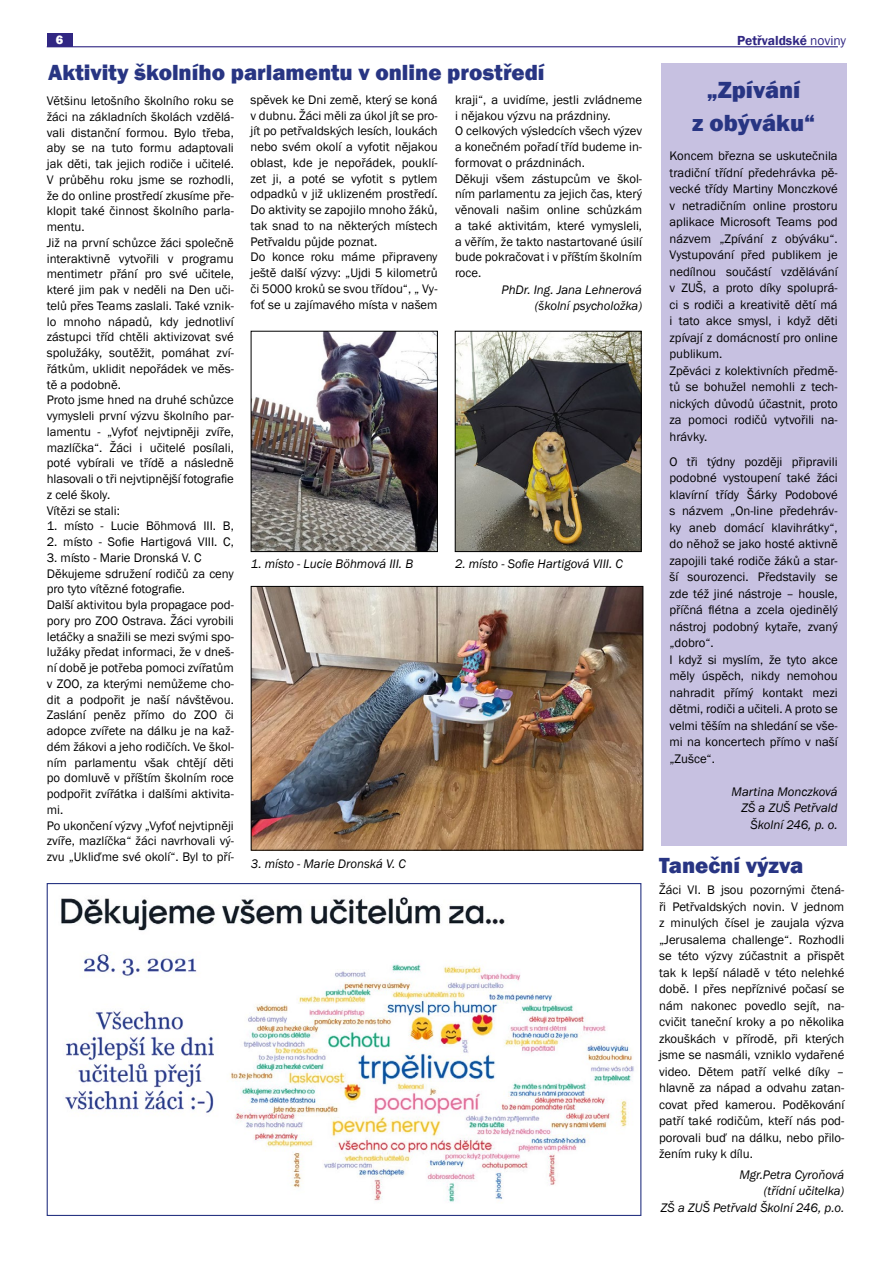
<style>
.page{position:relative;width:893px;height:1263px;background:#fff}
.page>*{position:absolute;margin:0;border:0;box-sizing:border-box;transform-origin:0 0}
.t1{font:800 24px/33px "Franklin Gothic";color:#283583;text-align:center}
.t2{font:800 22.5px "Franklin Gothic";color:#283583}
.t3{font:600 13.5px "Franklin Gothic";color:#312783}
.t4{font:12.75px/15.8px "Franklin Gothic";color:#000}
.t5{font:italic 12.75px/16.5px "Franklin Gothic";color:#000;text-align:right}
.t6{font:800 12.75px "Franklin Gothic";color:#fff}
.s1{font-weight:400}
</style>
<div class="page">
<hr style="left:47px;top:46px;width:791px;height:1px;background:#312783">
<div style="left:47px;top:33px;width:25px;height:14px;background:#312783"></div>
<img style="left:253px;top:333px;width:183px;height:217px">
<div style="left:251px;top:331px;width:187px;height:221px;border:1px solid #000"></div>
<img style="left:457px;top:333px;width:182px;height:217px">
<div style="left:455px;top:331px;width:186px;height:221px;border:1px solid #000"></div>
<img style="left:253px;top:588px;width:388px;height:260px">
<div style="left:251px;top:586px;width:392px;height:264px;border:1px solid #000"></div>
<img style="left:61px;top:897px;width:573px;height:305px">
<div style="left:661px;top:64px;width:185px;height:782px;background:#c7c1e1"></div>
<p class="t6" style="left:56px;top:32px;width:9px">6</p>
<p class="t3" style="left:737px;top:32px;width:110px">Petřvaldské <span class="s1">noviny</span></p>
<h2 class="t2" style="left:48px;top:57px;width:498px">Aktivity školního parlamentu v online prostředí</h2>
<h1 class="t1" style="left:692px;top:73px;width:124px">„Zpívání<br>z obýváku“</h1>
<p class="t4" style="left:669px;top:148px;width:170px;line-height:16.5px">Koncem března se uskutečnila tradiční třídní předehrávka pě&shy;vecké třídy Martiny Monczkové v netradičním online prostoru aplikace Microsoft Teams pod názvem „Zpívání z obýváku“.<br>Vystupování před publikem je nedílnou součástí vzdělávání v ZUŠ, a proto díky spoluprá&shy;ci s rodiči a kreativitě dětí má i tato akce smysl, i když děti zpívají z domácností pro online publikum.<br>Zpěváci z kolektivních předmě&shy;tů se bohužel nemohli z tech&shy;nických důvodů účastnit, proto za pomoci rodičů vytvořili na&shy;hrávky.</p>
<p class="t4" style="left:669px;top:453px;width:170px;line-height:16.5px">O tři týdny později připravili podobné vystoupení také žáci klavírní třídy Šárky Podobové s názvem „On-line předehráv&shy;ky aneb domácí klavihrátky“, do něhož se jako hosté aktivně zapojili také rodiče žáků a star&shy;ší sourozenci. Představily se zde též jiné nástroje – housle, příčná flétna a zcela ojedinělý nástroj podobný kytaře, zvaný „dobro“.<br>I když si myslím, že tyto akce měly úspěch, nikdy nemohou nahradit přímý kontakt mezi dětmi, rodiči a učiteli. A proto se velmi těším na shledání se vše&shy;mi na koncertech přímo v naší „Zušce“.</p>
<p class="t5" style="left:732px;top:783px;width:108px">Martina Monczková<br>ZŠ a ZUŠ Petřvald<br>Školní 246, p. o.</p>
<p class="t4" style="left:250px;top:92px;width:189px">spěvek ke Dni země, který se koná v dubnu. Žáci měli za úkol jít se pro&shy;jít po petřvaldských lesích, loukách nebo svém okolí a vyfotit nějakou oblast, kde je nepořádek, pouklí&shy;zet ji, a poté se vyfotit s pytlem odpadků v již uklizeném prostředí.<br>Do aktivity se zapojilo mnoho žáků, tak snad to na některých místech Petřvaldu půjde poznat.<br>Do konce roku máme připraveny ještě další výzvy: „Ujdi 5 kilometrů či 5000 kroků se svou třídou“, „ Vy&shy;foť se u zajímavého místa v našem</p>
<p class="t4" style="left:455px;top:92px;width:189px">kraji“, a uvidíme, jestli zvládneme i nějakou výzvu na prázdniny.<br>O celkových výsledcích všech výzev a konečném pořadí tříd budeme in&shy;formovat o prázdninách.<br>Děkuji všem zástupcům ve škol&shy;ním parlamentu za jejich čas, který věnovali našim online schůzkám a také aktivitám, které vymysleli, a věřím, že takto nastartované úsilí bude pokračovat i v příštím školním roce.</p>
<p class="t4" style="left:47px;top:93px;width:189px">Většinu letošního školního roku se žáci na základních školách vzdělá&shy;vali distanční formou. Bylo třeba, aby se na tuto formu adaptovali jak děti, tak jejich rodiče i učitelé.<br>V průběhu roku jsme se rozhodli, že do online prostředí zkusíme pře&shy;klopit také činnost školního parla&shy;mentu.<br>Již na první schůzce žáci společně interaktivně vytvořili v programu mentimetr přání pro své učitele, které jim pak v neděli na Den uči&shy;telů přes Teams zaslali. Také vznik&shy;lo mnoho nápadů, kdy jednotliví zástupci tříd chtěli aktivizovat své spolužáky, soutěžit, pomáhat zví&shy;řátkům, uklidit nepořádek ve měs&shy;tě a podobně.<br>Proto jsme hned na druhé schůzce vymysleli první výzvu školního par&shy;lamentu - „Vyfoť nejvtipněji zvíře, mazlíčka“. Žáci i učitelé posílali, poté vybírali ve třídě a následně hlasovali o tři nejvtipnější fotografie z celé školy.<br>Vítězi se stali:</p>
<p class="t4" style="left:47px;top:519px;width:189px">1. místo - Lucie Böhmová III. B,</p>
<p class="t4" style="left:47px;top:534px;width:189px">2. místo - Sofie Hartigová VIII. C,</p>
<p class="t4" style="left:47px;top:550px;width:189px">3. místo - Marie Dronská V. C<br>Děkujeme sdružení rodičů za ceny pro tyto vítězné fotografie.<br>Další aktivitou byla propagace pod&shy;pory pro ZOO Ostrava. Žáci vyrobili letáčky a snažili se mezi svými spo&shy;lužáky předat informaci, že v dneš&shy;ní době je potřeba pomoci zvířatům v ZOO, za kterými nemůžeme cho&shy;dit a podpořit je naší návštěvou.<br>Zaslání peněz přímo do ZOO či adopce zvířete na dálku je na kaž&shy;dém žákovi a jeho rodičích. Ve škol&shy;ním parlamentu však chtějí děti po domluvě v příštím školním roce podpořit zvířátka i dalšími aktivita&shy;mi.<br>Po ukončení výzvy „Vyfoť nejvtipněji zvíře, mazlíčka“ žáci navrhovali vý&shy;zvu „Ukliďme své okolí“. Byl to pří-</p>
<p class="t5" style="left:502px;top:281px;width:142px">PhDr. Ing. Jana Lehnerová (školní psycholožka)</p>
<p class="t5" style="left:251px;top:556px;width:164px">1. místo - Lucie Böhmová III. B</p>
<p class="t5" style="left:455px;top:556px;width:169px">2. místo - Sofie Hartigová VIII. C</p>
<p class="t5" style="left:251px;top:855px;width:157px">3. místo - Marie Dronská V. C</p>
<h2 class="t2" style="left:659px;top:851px;width:146px">Taneční výzva</h2>
<p class="t4" style="left:659px;top:882px;width:187px;line-height:16.5px;text-align:justify">Žáci VI. B jsou pozornými čtená&shy;ři Petřvaldských novin. V jednom z minulých čísel je zaujala výzva „Jerusalema challenge“. Rozhodli se této výzvy zúčastnit a přispět tak k lepší náladě v této nelehké době. I přes nepříznivé počasí se nám nakonec povedlo sejít, na&shy;cvičit taneční kroky a po několika zkouškách v přírodě, při kterých jsme se nasmáli, vzniklo vydařené video. Dětem patří velké díky – hlavně za nápad a odvahu zatan&shy;covat před kamerou. Poděkování patří také rodičům, kteří nás pod&shy;porovali buď na dálku, nebo přilo&shy;žením ruky k dílu.</p>
<p class="t5" style="left:661px;top:1167px;width:185px">Mgr.Petra Cyroňová<br>(třídní učitelka)<br>ZŠ a ZUŠ Petřvald Školní 246, p.o.</p>
</div>
